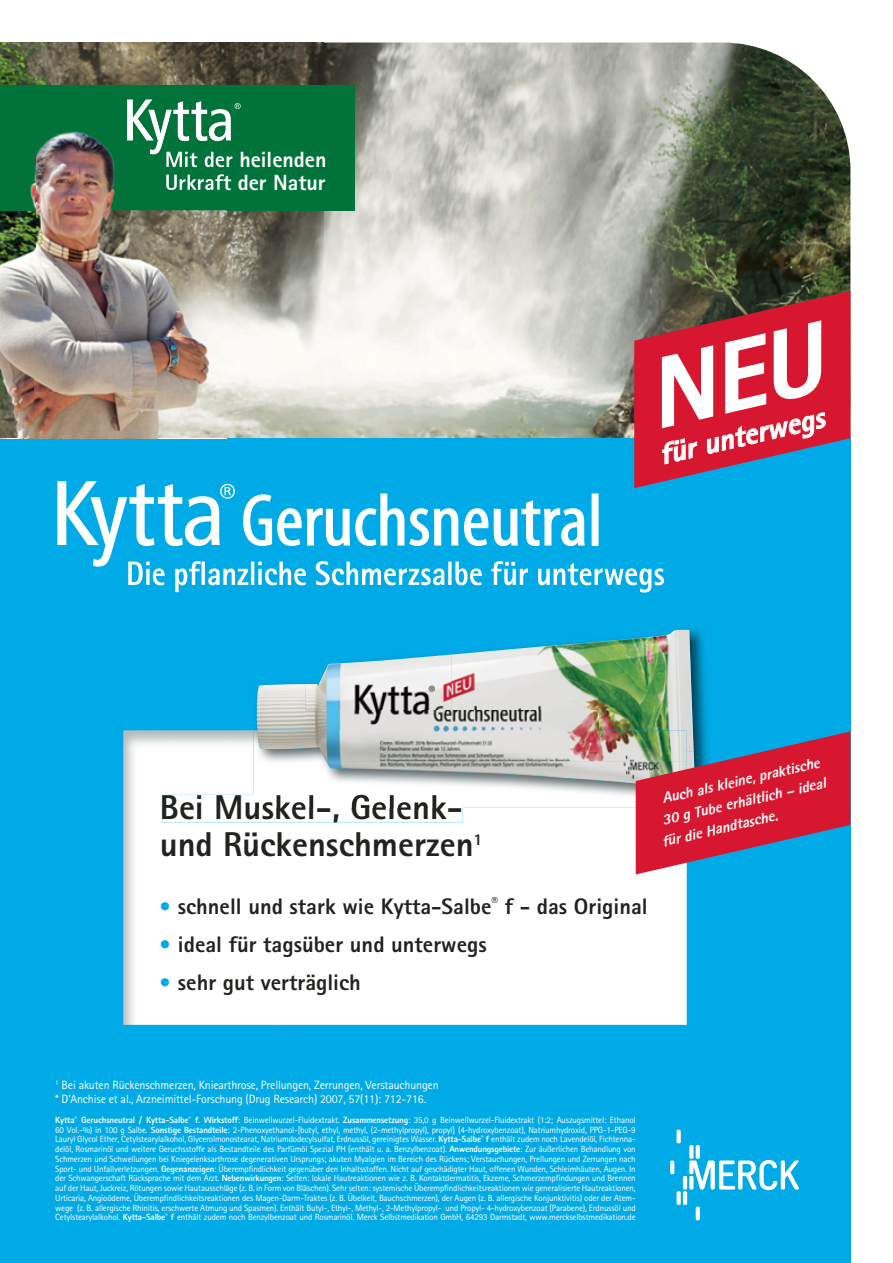
<style>
.page{position:relative;width:893px;height:1263px;background:#fff}
.page>*{position:absolute;margin:0;border:0;box-sizing:border-box;transform-origin:0 0}
.t1{font:800 34.5px/37.3px "Agfa Rotis Sans Serif";color:#20231e}
.t2{font:italic 800 29.1px "Agfa Rotis Sans Serif";color:#fff}
.t3{font:800 22.5px/37.8px "Agfa Rotis Sans Serif";color:#20231e}
.t4{font:800 22.05px/22.8px "Agfa Rotis Sans Serif";color:#fff}
.t5{font:italic 800 15px "Agfa Rotis Sans Serif";color:#fff}
.t6{font:12px/14.4px "Agfa Rotis Sans Serif";letter-spacing:-.015em;color:#fff}
.t7{font:9px/9.8px "Agfa Rotis Sans Serif";letter-spacing:-.02em;color:#fff;text-align:justify}
.s1{font-weight:800}
</style>
<div class="page">
<img style="left:323px;top:43px;width:527px;height:248px">
<img style="left:0;top:210px;width:323px;height:228px">
<img style="left:0;top:43px;width:323px;height:42px">
<div style="left:0;top:438px;width:850px;height:825px;background:#00aae6"></div>
<img style="left:123px;top:730px;width:153px;height:295px">
<div style="left:276px;top:807px;width:411px;height:218px;background:#fff"></div>
<div style="left:162px;top:795px;width:301px;height:27px;background:#fff"></div>
<img style="left:255px;top:629px;width:452px;height:102px">
<div style="left:253px;top:730px;width:383px;height:77px;background:#fff"></div>
<img style="left:253px;top:795px;width:208px;height:12px">
<img style="left:305px;top:654px;width:147px;height:57px">
<img style="left:452px;top:642px;width:146px;height:69px">
<img style="left:598px;top:630px;width:96px;height:101px">
<img style="left:257px;top:684px;width:48px;height:46px">
<img style="left:305px;top:711px;width:293px;height:19px">
<img style="left:257px;top:730px;width:430px;height:31px">
<img style="left:326px;top:761px;width:310px;height:31px">
<svg style="left:636px;top:731px;width:214px;height:143px"></svg>
<div style="left:0;top:85px;width:355px;height:125px;background:#00733b"></div>
<svg style="left:127px;top:99px;width:114px;height:42px"></svg>
<img style="left:0;top:438px;width:57px;height:1px">
<img style="left:30px;top:120px;width:193px;height:90px">
<img style="left:127px;top:120px;width:23px;height:20px">
<img style="left:150px;top:120px;width:19px;height:34px">
<img style="left:178px;top:120px;width:11px;height:21px">
<img style="left:196px;top:120px;width:11px;height:21px">
<img style="left:209px;top:120px;width:17px;height:21px">
<img style="left:166px;top:152px;width:59px;height:15px">
<img style="left:166px;top:174px;width:60px;height:16px">
<svg style="left:689px;top:1145px;width:4px;height:14px"></svg>
<hr style="left:683px;top:1176px;width:4px;height:13px;background:#fff;border-radius:2px">
<hr style="left:683px;top:1191px;width:4px;height:14px;background:#fff;border-radius:2px">
<div style="left:676px;top:1191px;width:5px;height:14px;background:#fff;border-radius:2px"></div>
<svg style="left:696px;top:1145px;width:4px;height:14px"></svg>
<div style="left:676px;top:1130px;width:5px;height:13px;background:#fff;border-radius:2px"></div>
<svg style="left:689px;top:1160px;width:110px;height:30px"></svg>
<svg style="left:696px;top:1206px;width:4px;height:14px"></svg>
<svg style="left:670px;top:1160px;width:4px;height:14px"></svg>
<svg style="left:161px;top:902px;width:8px;height:8px"></svg>
<svg style="left:161px;top:940px;width:8px;height:8px"></svg>
<svg style="left:161px;top:977px;width:8px;height:9px"></svg>
<svg style="left:57px;top:291px;width:793px;height:301px"></svg>
<h3 class="t4" style="left:165px;top:150px;width:163px">Mit der heilenden<br>Urkraft der Natur</h3>
<h2 class="t2" style="left:657px;top:444px;width:170px;rotate:-13deg">für unterwegs</h2>
<h1 class="t1" style="left:160px;top:792px;width:324px">Bei Muskel-, Gelenk&shy;und Rückenschmerzen<sup>1</sup></h1>
<h3 class="t3" style="left:178px;top:889px;width:471px">schnell und stark wie Kytta-Salbe<sup>®</sup> f - das Original ideal für tagsüber und unterwegs<br>sehr gut verträglich</h3>
<h3 class="t5" style="left:661px;top:793px;width:163px;rotate:-13deg">Auch als kleine, praktische</h3>
<h3 class="t5" style="left:661px;top:814px;width:169px;rotate:-13deg">30 g Tube erhältlich – ideal</h3>
<h3 class="t5" style="left:661px;top:836px;width:120px;rotate:-13deg">für die Handtasche.</h3>
<h3 class="t6" style="left:55px;top:1079px;width:385px"><sup>1</sup> Bei akuten Rückenschmerzen, Kniearthrose, Prellungen, Zerrungen, Verstauchungen * D’Anchise et al., Arzneimittel-Forschung (Drug Research) 2007, 57(11): 712-716.</h3>
<p class="t7" style="left:55px;top:1116px;width:582px"><span class="s1">Kytta</span><sup>®</sup> <span class="s1">Geruchsneutral / Kytta-Salbe</span><sup>®</sup> <span class="s1">f</span>. <span class="s1">Wirkstoff</span>: Beinwellwurzel-Fluidextrakt. <span class="s1">Zusammensetzung</span>: 35,0 g Beinwellwurzel-Fluidextrakt (1:2; Auszugsmittel: Ethanol 60 Vol.-%) in 100 g Salbe. <span class="s1">Sonstige Bestandteile</span>: 2-Phenoxyethanol-[butyl, ethyl, methyl, (2-methylpropyl), propyl] (4-hydroxybenzoat), Natriumhydroxid, PPG-1-PEG-9<br>Lauryl Glycol Ether, Cetylstearylalkohol, Glycerolmonostearat, Natriumdodecylsulfat, Erdnussöl, gereinigtes Wasser. <span class="s1">Kytta-Salbe</span><sup>®</sup> <span class="s1">f</span> enthält zudem noch Lavendelöl, Fichtenna&shy;delöl, Rosmarinöl und weitere Geruchsstoffe als Bestandteile des Parfümöl Spezial PH (enthält u. a. Benzylbenzoat). <span class="s1">Anwendungsgebiete</span>: Zur äußerlichen Behandlung von Schmerzen und Schwellungen bei Kniegelenksarthrose degenerativen Ursprungs; akuten Myalgien im Bereich des Rückens; Verstauchungen, Prellungen und Zerrungen nach Sport- und Unfallverletzungen. <span class="s1">Gegenanzeigen</span>: Überempfindlichkeit gegenüber den Inhaltsstoffen. Nicht auf geschädigter Haut, offenen Wunden, Schleimhäuten, Augen. In der Schwangerschaft Rücksprache mit dem Arzt. <span class="s1">Nebenwirkungen</span>: Selten: lokale Hautreaktionen wie z. B. Kontaktdermatitis, Ekzeme, Schmerzempfindungen und Brennen auf der Haut, Juckreiz, Rötungen sowie Hautausschläge (z. B. in Form von Bläschen). Sehr selten: systemische Überempfindlichkeitsreaktionen wie generalisierte Hautreaktionen, Urticaria, Angioödeme, Überempfindlichkeitsreaktionen des Magen-Darm-Traktes (z. B. Übelkeit, Bauchschmerzen), der Augen (z. B. allergische Konjunktivitis) oder der Atem&shy;wege (z. B. allergische Rhinitis, erschwerte Atmung und Spasmen). Enthält Butyl-, Ethyl-, Methyl-, 2-Methylpropyl- und Propyl- 4-hydroxybenzoat (Parabene), Erdnussöl und Cetylstearylalkohol. <span class="s1">Kytta-Salbe</span><sup>®</sup> <span class="s1">f</span> enthält zudem noch Benzylbenzoat und Rosmarinöl. Merck Selbstmedikation GmbH, 64293 Darmstadt, www.merckselbstmedikation.de</p>
</div>
